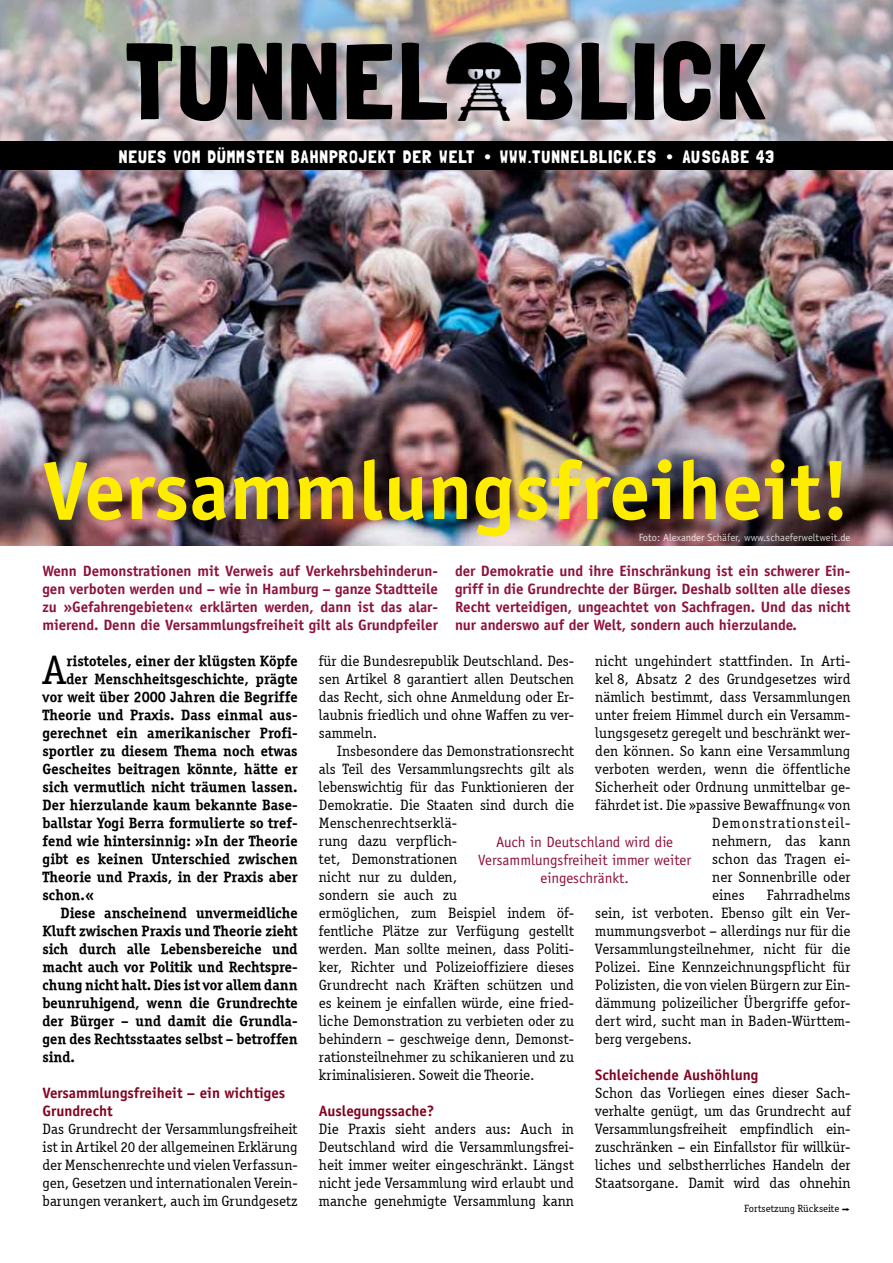
<style>
.page{position:relative;width:893px;height:1263px;background:#fff}
.page>*{position:absolute;margin:0;border:0;box-sizing:border-box;transform-origin:0 0}
.t1{font:108px "Londrina Solid";letter-spacing:.025em;color:#000}
.t2{font:700 82.5px "Officina Sans Std";letter-spacing:.005em;color:#ffed00}
.t3{font:41.25px "Officina Serif ITCTT Book";color:#000}
.t4{font:18px "Londrina Solid";letter-spacing:.05em;color:#fff}
.t5{font:15px/18px "Officina Serif ITCTT Book";color:#000;text-align:justify}
.t6{font:15px "Officina Serif ITCTT Bold";letter-spacing:.005em;color:#000}
.t7{font:700 15px/18px "Officina Sans Std";letter-spacing:-.005em;color:#8e123e;text-align:justify}
.t8{font:700 15px/18px "Officina Sans Std";color:#820422}
.t9{font:15px/18px "Officina Sans Std";color:#8e123e;text-align:center}
.t10{font:15px "Officina Serif ITCTT Book";letter-spacing:.06em;color:#000}
.t11{font:10.5px "Officina Sans Std";color:#fff}
.t12{font:10.5px "Officina Serif ITCTT Book";color:#000}
.s1{font-family:"Officina Serif ITCTT Book"}
</style>
<div class="page">
<img style="left:0;top:170px;width:893px;height:375px">
<img style="left:0;top:0;width:893px;height:141px">
<div style="left:0;top:141px;width:893px;height:29px;background:#000"></div>
<img style="left:446px;top:42px;width:74px;height:79px">
<h1 class="t1" style="left:125px;top:18px;width:645px">TUNNEL BLICK</h1>
<p class="t4" style="left:119px;top:146px;width:657px">NEUES VOM DÜMMSTEN BAHNPROJEKT DER WELT <span class="s1">•</span> WWW.TUNNELBLICK.ES <span class="s1">•</span> AUSGABE 43</p>
<h2 class="t2" style="left:43px;top:439px;width:809px">Versammlungsfreiheit!</h2>
<p class="t11" style="left:638px;top:532px;width:214px">Foto: Alexander Schäfer, www.schaeferweltweit.de</p>
<p class="t7" style="left:43px;top:562px;width:397px">Wenn Demonstrationen mit Verweis auf Verkehrsbehinderun&shy;gen verboten werden und – wie in Hamburg – ganze Stadtteile zu »Gefahrengebieten« erklärten werden, dann ist das alar&shy;mierend. Denn die Versammlungsfreiheit gilt als Grundpfeiler</p>
<p class="t7" style="left:455px;top:562px;width:397px">der Demokratie und ihre Einschränkung ist ein schwerer Ein&shy;griff in die Grundrechte der Bürger. Deshalb sollten alle dieses Recht verteidigen, ungeachtet von Sachfragen. Und das nicht nur anderswo auf der Welt, sondern auch hierzulande.</p>
<h3 class="t3" style="left:43px;top:646px;width:25px">A</h3>
<p class="t6" style="left:66px;top:652px;width:233px">ristoteles, einer der klügsten Köpfe</p>
<p class="t6" style="left:66px;top:670px;width:233px">der Menschheitsgeschichte, prägte</p>
<p class="t6" style="left:43px;top:688px;width:257px">vor weit über 2000 Jahren die Begriffe</p>
<p class="t6" style="left:43px;top:706px;width:257px">Theorie und Praxis. Dass einmal aus-</p>
<p class="t6" style="left:43px;top:724px;width:257px">gerechnet ein amerikanischer Profi-</p>
<p class="t6" style="left:43px;top:742px;width:257px">sportler zu diesem Thema noch etwas</p>
<p class="t6" style="left:43px;top:760px;width:257px">Gescheites beitragen könnte, hätte er</p>
<p class="t6" style="left:43px;top:778px;width:257px">sich vermutlich nicht träumen lassen.</p>
<p class="t6" style="left:43px;top:796px;width:257px">Der hierzulande kaum bekannte Base-</p>
<p class="t6" style="left:43px;top:814px;width:257px">ballstar Yogi Berra formulierte so tref-</p>
<p class="t6" style="left:43px;top:832px;width:257px">fend wie hintersinnig: »In der Theorie</p>
<p class="t6" style="left:43px;top:850px;width:257px">gibt es keinen Unterschied zwischen</p>
<p class="t6" style="left:43px;top:868px;width:257px">Theorie und Praxis, in der Praxis aber</p>
<p class="t6" style="left:43px;top:886px;width:53px">schon.«</p>
<p class="t6" style="left:61px;top:904px;width:239px">Diese anscheinend unvermeidliche</p>
<p class="t6" style="left:43px;top:922px;width:257px">Kluft zwischen Praxis und Theorie zieht</p>
<p class="t6" style="left:43px;top:940px;width:257px">sich durch alle Lebensbereiche und</p>
<p class="t6" style="left:43px;top:958px;width:257px">macht auch vor Politik und Rechtspre-</p>
<p class="t6" style="left:43px;top:976px;width:257px">chung nicht halt. Dies ist vor allem dann</p>
<p class="t6" style="left:43px;top:994px;width:257px">beunruhigend, wenn die Grundrechte</p>
<p class="t6" style="left:43px;top:1012px;width:257px">der Bürger – und damit die Grundla-</p>
<p class="t6" style="left:43px;top:1030px;width:257px">gen des Rechtsstaates selbst – betroffen</p>
<p class="t6" style="left:43px;top:1048px;width:34px">sind.</p>
<p class="t8" style="left:43px;top:1084px;width:244px">Versammlungsfreiheit – ein wichtiges<br>Grundrecht</p>
<p class="t5" style="left:43px;top:1120px;width:257px">Das Grundrecht der Versammlungsfreiheit ist in Artikel 20 der allgemeinen Erklärung der Menschenrechte und vielen Verfassun&shy;gen, Gesetzen und internationalen Verein&shy;barungen verankert, auch im Grundgesetz</p>
<p class="t5" style="left:319px;top:652px;width:257px">für die Bundesrepublik Deutschland. Des&shy;sen Artikel 8 garantiert allen Deutschen das Recht, sich ohne Anmeldung oder Er&shy;laubnis friedlich und ohne Waffen zu ver&shy;sammeln.</p>
<p class="t5" style="left:319px;top:742px;width:257px;text-align:left;text-indent:18px">Insbesondere das Demonstrationsrecht als Teil des Versammlungsrechts gilt als lebenswichtig für das Funktionieren der Demokratie. Die Staaten sind durch die Menschenrechtserklä-<br>rung dazu verpflich-<br>tet, Demonstrationen<br>nicht nur zu dulden,<br>sondern sie auch zu<br>ermöglichen, zum Beispiel indem öf&shy;fentliche Plätze zur Verfügung gestellt werden. Man sollte meinen, dass Politi&shy;ker, Richter und Polizeioffiziere dieses Grundrecht nach Kräften schützen und es keinem je einfallen würde, eine fried&shy;liche Demonstration zu verbieten oder zu behindern – geschweige denn, Demonst&shy;rationsteilnehmer zu schikanieren und zu kriminalisieren. Soweit die Theorie.</p>
<p class="t8" style="left:319px;top:1102px;width:117px">Auslegungssache?</p>
<p class="t5" style="left:319px;top:1120px;width:257px">Die Praxis sieht anders aus: Auch in Deutschland wird die Versammlungsfrei&shy;heit immer weiter eingeschränkt. Längst nicht jede Versammlung wird erlaubt und manche genehmigte Versammlung kann</p>
<p class="t5" style="left:595px;top:652px;width:257px">nicht ungehindert stattfinden. In Arti-</p>
<p class="t5" style="left:595px;top:670px;width:257px">kel 8, Absatz 2 des Grundgesetzes wird</p>
<p class="t5" style="left:595px;top:688px;width:257px">nämlich bestimmt, dass Versammlungen</p>
<p class="t5" style="left:595px;top:706px;width:257px">unter freiem Himmel durch ein Versamm-</p>
<p class="t5" style="left:595px;top:724px;width:257px">lungsgesetz geregelt und beschränkt wer-</p>
<p class="t5" style="left:595px;top:742px;width:257px">den können. So kann eine Versammlung</p>
<p class="t5" style="left:595px;top:760px;width:257px">verboten werden, wenn die öffentliche</p>
<p class="t5" style="left:595px;top:778px;width:257px">Sicherheit oder Ordnung unmittelbar ge-</p>
<p class="t5" style="left:595px;top:796px;width:257px">fährdet ist. Die »passive Bewaffnung« von</p>
<p class="t10" style="left:712px;top:814px;width:140px">Demonstrationsteil-</p>
<p class="t5" style="left:712px;top:832px;width:140px">nehmern, das kann</p>
<p class="t5" style="left:712px;top:850px;width:140px">schon das Tragen ei-</p>
<p class="t5" style="left:712px;top:868px;width:140px">ner Sonnenbrille oder</p>
<p class="t5" style="left:712px;top:886px;width:34px">eines</p>
<p class="t9" style="left:478px;top:833px;width:215px">Auch in Deutschland wird die<br>Versammlungsfreiheit immer weiter eingeschränkt.</p>
<p class="t5" style="left:595px;top:886px;width:257px;text-indent:171px">Fahrradhelms sein, ist verboten. Ebenso gilt ein Ver&shy;mummungsverbot – allerdings nur für die Versammlungsteilnehmer, nicht für die Polizei. Eine Kennzeichnungspflicht für Polizisten, die von vielen Bürgern zur Ein&shy;dämmung polizeilicher Übergriffe gefor&shy;dert wird, sucht man in Baden-Württem&shy;berg vergebens.</p>
<p class="t8" style="left:595px;top:1066px;width:165px">Schleichende Aushöhlung</p>
<p class="t5" style="left:595px;top:1084px;width:257px">Schon das Vorliegen eines dieser Sach&shy;verhalte genügt, um das Grundrecht auf Versammlungsfreiheit empfindlich ein&shy;zuschränken – ein Einfallstor für willkür&shy;liches und selbstherrliches Handeln der Staatsorgane. Damit wird das ohnehin</p>
<p class="t12" style="left:744px;top:1203px;width:97px">Fortsetzung Rückseite</p>
</div>
